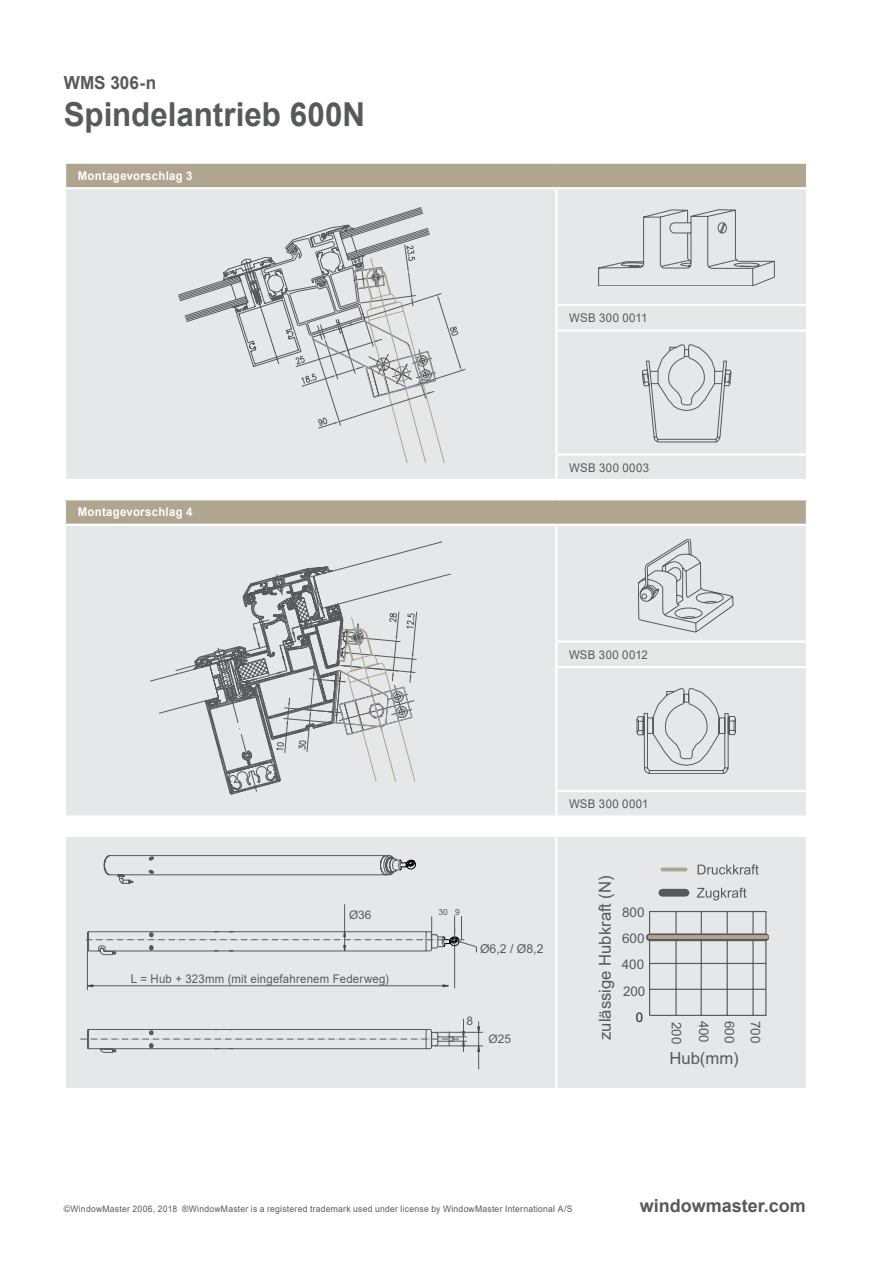
<style>
.page{position:relative;width:893px;height:1263px;background:#fff}
.page>*{position:absolute;margin:0;border:0;box-sizing:border-box;transform-origin:0 0}
.t1{font:700 33px "Arial";color:#58595b;scale:.95 1}
.t2{font:700 18px "Arial";color:#58595b}
.t3{font:700 18px "Arial";color:#58595b;scale:.95 1}
.t4{font:16.65px "Arial";color:#58595b}
.t5{font:13.35px/25.8px "Arial";color:#58595b}
.t6{font:13.35px "Arial";color:#231f20}
.t7{font:12.3px "Arial";color:#58595b}
.t8{font:12px "Arial";letter-spacing:.02em;color:#58595b;scale:.95 1}
.t9{font:700 12px "Arial";letter-spacing:.025em;color:#fff;scale:.95 1}
.t10{font:11.85px "Arial";color:#58595b}
.t11{font:9px "Arial";letter-spacing:.03em;color:#58595b;scale:.95 1}
.t12{font:8.55px "Arial";color:#58595b}
</style>
<div class="page">
<div style="left:65px;top:163px;width:742px;height:25px;background:#b0a690"></div>
<div style="left:66px;top:189px;width:740px;height:290px;background:#e6e7e8"></div>
<hr style="left:806px;top:164px;width:2px;height:23px;background:#fff">
<hr style="left:64px;top:162px;width:492px;height:2px;background:#fff">
<hr style="left:64px;top:164px;width:2px;height:23px;background:#fff">
<hr style="left:556px;top:162px;width:252px;height:2px;background:#fff">
<hr style="left:64px;top:187px;width:492px;height:2px;background:#fff">
<hr style="left:556px;top:187px;width:252px;height:2px;background:#fff">
<hr style="left:555px;top:189px;width:3px;height:115px;background:#fff">
<hr style="left:555px;top:304px;width:253px;height:2px;background:#fff">
<hr style="left:555px;top:306px;width:3px;height:23px;background:#fff">
<hr style="left:555px;top:329px;width:253px;height:3px;background:#fff">
<hr style="left:555px;top:332px;width:3px;height:121px;background:#fff">
<hr style="left:555px;top:453px;width:253px;height:3px;background:#fff">
<hr style="left:555px;top:456px;width:3px;height:23px;background:#fff">
<div style="left:65px;top:499px;width:742px;height:26px;background:#b0a690"></div>
<div style="left:66px;top:526px;width:740px;height:289px;background:#e6e7e8"></div>
<hr style="left:806px;top:500px;width:2px;height:24px;background:#fff">
<hr style="left:64px;top:498px;width:492px;height:2px;background:#fff">
<hr style="left:64px;top:500px;width:2px;height:24px;background:#fff">
<hr style="left:556px;top:498px;width:252px;height:2px;background:#fff">
<hr style="left:64px;top:524px;width:492px;height:2px;background:#fff">
<hr style="left:556px;top:524px;width:252px;height:2px;background:#fff">
<hr style="left:555px;top:526px;width:2px;height:114px;background:#fff">
<hr style="left:555px;top:640px;width:253px;height:3px;background:#fff">
<hr style="left:555px;top:643px;width:2px;height:23px;background:#fff">
<hr style="left:555px;top:666px;width:253px;height:2px;background:#fff">
<hr style="left:555px;top:668px;width:2px;height:122px;background:#fff">
<hr style="left:555px;top:790px;width:253px;height:2px;background:#fff">
<hr style="left:555px;top:792px;width:2px;height:23px;background:#fff">
<div style="left:66px;top:837px;width:740px;height:251px;background:#e6e7e8"></div>
<hr style="left:555px;top:837px;width:2px;height:251px;background:#fff">
<svg style="left:697px;top:888px;width:49px;height:12px"></svg>
<div style="left:662px;top:889px;width:23px;height:7px;background:#58595b"></div>
<svg style="left:662px;top:867px;width:23px;height:4px"></svg>
<svg style="left:698px;top:864px;width:61px;height:10px"></svg>
<div style="left:650px;top:933px;width:115px;height:8px;background:#58595b"></div>
<hr style="left:675px;top:911px;width:2px;height:104px;background:#58595b">
<hr style="left:727px;top:911px;width:1px;height:104px;background:#58595b">
<hr style="left:649px;top:911px;width:1px;height:104px;background:#58595b">
<hr style="left:701px;top:911px;width:1px;height:104px;background:#58595b">
<hr style="left:752px;top:911px;width:2px;height:104px;background:#58595b">
<hr style="left:650px;top:989px;width:115px;height:1px;background:#58595b">
<hr style="left:765px;top:911px;width:1px;height:104px;background:#58595b">
<hr style="left:650px;top:1015px;width:116px;height:1px;background:#58595b">
<hr style="left:649px;top:963px;width:117px;height:1px;background:#58595b">
<hr style="left:650px;top:911px;width:116px;height:1px;background:#58595b">
<hr style="left:650px;top:935px;width:117px;height:4px;background:#b0a690">
<svg style="left:637px;top:688px;width:99px;height:86px;background:#d4d5d7"></svg>
<svg style="left:642px;top:345px;width:89px;height:97px;background:#d7d8d9"></svg>
<svg style="left:638px;top:539px;width:95px;height:93px;background:#d4d5d6"></svg>
<svg style="left:598px;top:210px;width:176px;height:76px;background:#dadbdc"></svg>
<svg style="left:178px;top:207px;width:287px;height:256px;background:#d8d9da"></svg>
<svg style="left:150px;top:542px;width:301px;height:253px;background:#d3d4d5"></svg>
<div style="left:87px;top:855px;width:367px;height:198px;background:#e6e7e8"></div>
<hr style="left:87px;top:950px;width:1px;height:40px;background:#58595b">
<hr style="left:435px;top:1032px;width:48px;height:1px;background:#58595b">
<hr style="left:435px;top:1045px;width:48px;height:1px;background:#58595b">
<svg style="left:477px;top:1021px;width:3px;height:48px"></svg>
<svg style="left:80px;top:1019px;width:387px;height:33px;background:#d7d8d9"></svg>
<svg style="left:86px;top:859px;width:391px;height:130px;background:#dedfe0"></svg>
<h2 class="t3" style="left:64px;top:70px;width:99px">WMS 306-n</h2>
<h1 class="t1" style="left:64px;top:91px;width:319px">Spindelantrieb 600N</h1>
<h3 class="t9" style="left:78px;top:167px;width:122px">Montagevorschlag 3</h3>
<h3 class="t8" style="left:569px;top:310px;width:84px">WSB 300 0011</h3>
<h3 class="t9" style="left:78px;top:504px;width:122px">Montagevorschlag 4</h3>
<h3 class="t8" style="left:569px;top:459px;width:86px">WSB 300 0003</h3>
<h3 class="t8" style="left:569px;top:646px;width:84px">WSB 300 0012</h3>
<h3 class="t10" style="left:349px;top:907px;width:24px">Ø36</h3>
<h3 class="t8" style="left:131px;top:970px;width:273px">L = Hub + 323mm (mit eingefahrenem Federweg)</h3>
<h3 class="t8" style="left:569px;top:796px;width:85px">WSB 300 0001</h3>
<p class="t12" style="left:439px;top:906px;width:23px">30 9</p>
<h3 class="t7" style="left:480px;top:941px;width:65px">Ø6,2 / Ø8,2</h3>
<h3 class="t10" style="left:466px;top:1013px;width:8px">8</h3>
<h3 class="t10" style="left:489px;top:1031px;width:24px">Ø25</h3>
<h3 class="t4" style="left:594px;top:1040px;width:166px;rotate:-90deg">uz l ä ss i g e H farkbu t ( N )</h3>
<h3 class="t5" style="left:622px;top:900px;width:24px">800</h3>
<h3 class="t5" style="left:622px;top:925px;width:24px">600<br>400</h3>
<h3 class="t5" style="left:623px;top:978px;width:24px">200</h3>
<h3 class="t6" style="left:636px;top:1008px;width:9px">0</h3>
<h3 class="t5" style="left:742px;top:1020px;width:24px;rotate:90deg">600<br>400</h3>
<h3 class="t5" style="left:689px;top:1022px;width:24px;rotate:90deg">200</h3>
<h3 class="t5" style="left:768px;top:1021px;width:24px;rotate:90deg">700</h3>
<h3 class="t4" style="left:669px;top:1047px;width:71px">Hub(mm)</h3>
<p class="t11" style="left:64px;top:1202px;width:537px">©WindowMaster 2006, 2018 ®WindowMaster is a registered trademark used under license by WindowMaster International A/S</p>
<h2 class="t2" style="left:640px;top:1193px;width:168px">windowmaster.com</h2>
</div>
